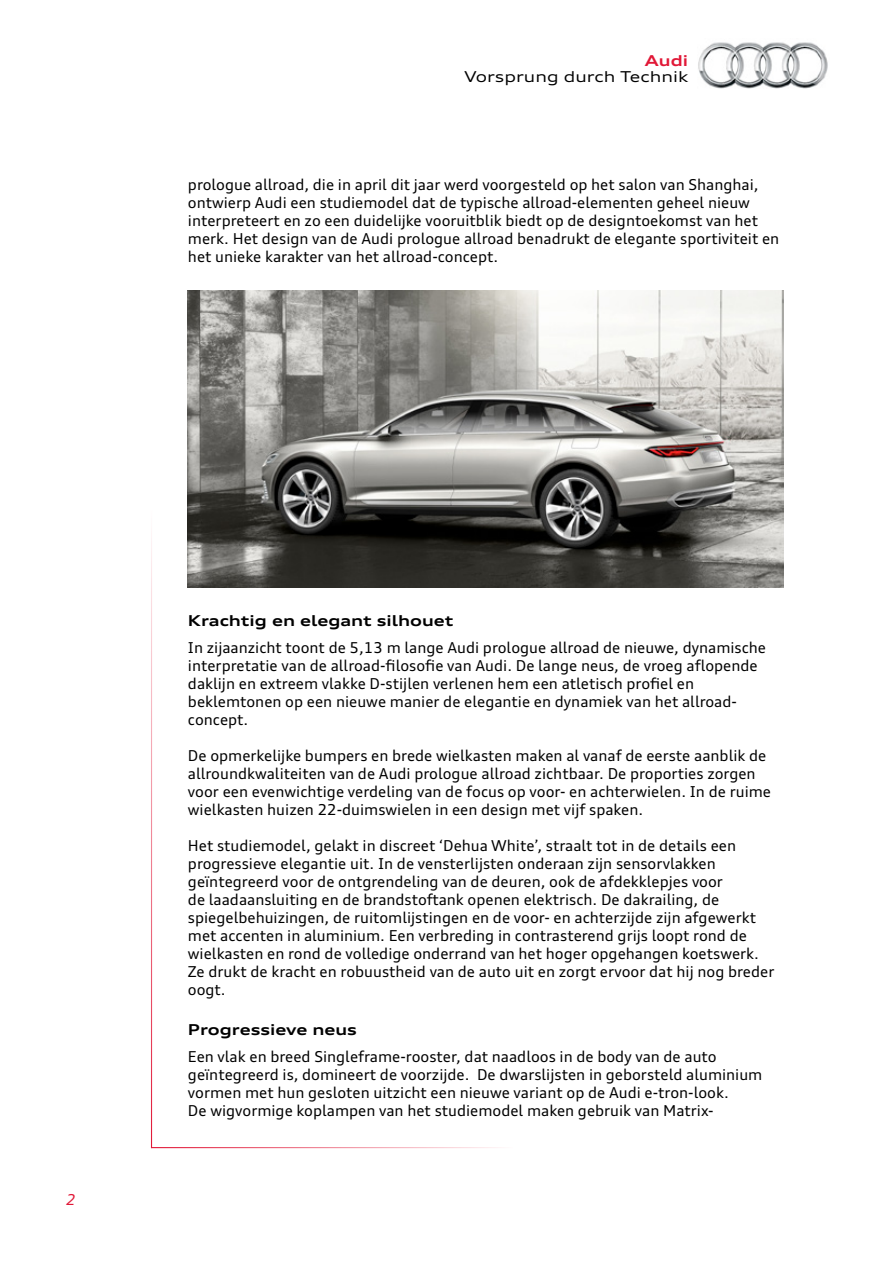
<style>
.page{position:relative;width:893px;height:1263px;background:#fff}
.page>*{position:absolute;margin:0;border:0;box-sizing:border-box;transform-origin:0 0}
.t1{font:15px/18px "Audi Type";color:#000}
.t2{font:700 expanded 15px "Audi Type";color:#000}
.t3{font:expanded 15px "Audi Type";color:#000}
.t4{font:700 expanded 15px "Audi Type";color:#e11837}
.t5{font:italic 15px "Audi Type";color:#e11837}
</style>
<div class="page">
<img style="left:698px;top:42px;width:130px;height:47px">
<img style="left:188px;top:290px;width:595px;height:298px">
<p class="t4" style="left:645px;top:50px;width:45px">Audi</p>
<p class="t3" style="left:465px;top:67px;width:225px">Vorsprung durch Technik</p>
<p class="t1" style="left:188px;top:175px;width:593px">prologue allroad, die in april dit jaar werd voorgesteld op het salon van Shanghai, ontwierp Audi een studiemodel dat de typische allroad-elementen geheel nieuw interpreteert en zo een duidelijke vooruitblik biedt op de designtoekomst van het merk. Het design van de Audi prologue allroad benadrukt de elegante sportiviteit en het unieke karakter van het allroad-concept.</p>
<p class="t5" style="left:66px;top:1190px;width:11px">2</p>
<p class="t2" style="left:188px;top:611px;width:267px">Krachtig en elegant silhouet</p>
<p class="t1" style="left:188px;top:638px;width:580px">In zijaanzicht toont de 5,13 m lange Audi prologue allroad de nieuwe, dynamische interpretatie van de allroad-filosofie van Audi. De lange neus, de vroeg aflopende daklijn en extreem vlakke D-stijlen verlenen hem een atletisch profiel en beklemtonen op een nieuwe manier de elegantie en dynamiek van het allroad&shy;concept.</p>
<p class="t1" style="left:188px;top:746px;width:585px">De opmerkelijke bumpers en brede wielkasten maken al vanaf de eerste aanblik de allroundkwaliteiten van de Audi prologue allroad zichtbaar. De proporties zorgen voor een evenwichtige verdeling van de focus op voor- en achterwielen. In de ruime wielkasten huizen 22-duimswielen in een design met vijf spaken.</p>
<p class="t1" style="left:188px;top:836px;width:588px">Het studiemodel, gelakt in discreet ‘Dehua White’, straalt tot in de details een progressieve elegantie uit. In de vensterlijsten onderaan zijn sensorvlakken geïntegreerd voor de ontgrendeling van de deuren, ook de afdekklepjes voor<br>de laadaansluiting en de brandstoftank openen elektrisch. De dakrailing, de spiegelbehuizingen, de ruitomlijstingen en de voor- en achterzijde zijn afgewerkt met accenten in aluminium. Een verbreding in contrasterend grijs loopt rond de wielkasten en rond de volledige onderrand van het hoger opgehangen koetswerk.<br>Ze drukt de kracht en robuustheid van de auto uit en zorgt ervoor dat hij nog breder oogt.</p>
<p class="t2" style="left:188px;top:1019px;width:171px">Progressieve neus</p>
<p class="t1" style="left:188px;top:1047px;width:576px">Een vlak en breed Singleframe-rooster, dat naadloos in de body van de auto geïntegreerd is, domineert de voorzijde. De dwarslijsten in geborsteld aluminium vormen met hun gesloten uitzicht een nieuwe variant op de Audi e-tron-look.<br>De wigvormige koplampen van het studiemodel maken gebruik van Matrix-</p>
</div>
